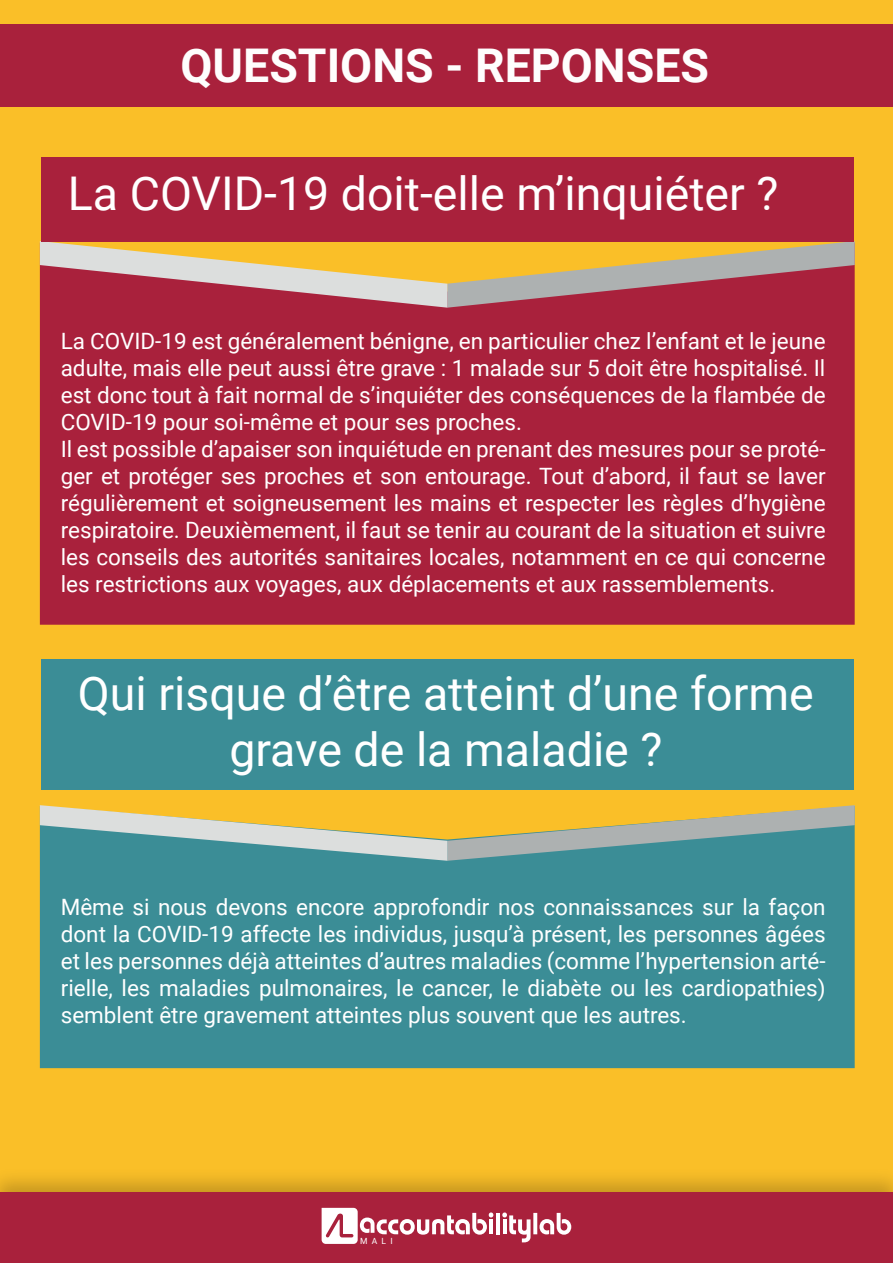
<style>
.page{position:relative;width:893px;height:1263px;background:#fff}
.page>*{position:absolute;margin:0;border:0;box-sizing:border-box;transform-origin:0 0}
.t1{font:46.5px/55.8px "Roboto";color:#fff;text-align:center}
.t2{font:700 46.5px "Roboto";color:#fefdfd}
.t3{font:22.5px/27px "Roboto";color:#fff}
.t4{font:8.55px "Roboto";color:#fff}
</style>
<div class="page">
<div style="left:0;top:0;width:893px;height:1192px;background:#fabf28"></div>
<img style="left:0;top:1177px;width:893px;height:16px">
<div style="left:0;top:24px;width:893px;height:83px;background:#a9213c"></div>
<div style="left:40px;top:308px;width:815px;height:317px;background:#a9213c"></div>
<svg style="left:40px;top:241px;width:815px;height:67px"></svg>
<div style="left:0;top:1193px;width:893px;height:70px;background:#a9213c"></div>
<svg style="left:502px;top:1212px;width:69px;height:30px"></svg>
<hr style="left:503px;top:1219px;width:4px;height:15px;background:#fff">
<hr style="left:496px;top:1213px;width:4px;height:21px;background:#fff">
<svg style="left:322px;top:1208px;width:171px;height:36px"></svg>
<div style="left:42px;top:157px;width:812px;height:85px;background:#a9213c"></div>
<div style="left:40px;top:861px;width:815px;height:207px;background:#3b8d96"></div>
<svg style="left:40px;top:805px;width:815px;height:56px"></svg>
<div style="left:42px;top:660px;width:812px;height:130px;background:#3b8d96"></div>
<h1 class="t2" style="left:180px;top:33px;width:530px">QUESTIONS - REPONSES</h1>
<h1 class="t1" style="left:68px;top:164px;width:712px">La COVID-19 doit-elle m’inquiéter ?</h1>
<p class="t3" style="left:61px;top:327px;width:766px">La COVID-19 est généralement bénigne, en particulier chez l’enfant et le jeune adulte, mais elle peut aussi être grave : 1 malade sur 5 doit être hospitalisé. Il est donc tout à fait normal de s’inquiéter des conséquences de la flambée de COVID-19 pour soi-même et pour ses proches.<br>Il est possible d’apaiser son inquiétude en prenant des mesures pour se proté&shy;ger et protéger ses proches et son entourage. Tout d’abord, il faut se laver régulièrement et soigneusement les mains et respecter les règles d’hygiène respiratoire. Deuxièmement, il faut se tenir au courant de la situation et suivre les conseils des autorités sanitaires locales, notamment en ce qui concerne les restrictions aux voyages, aux déplacements et aux rassemblements.</p>
<h1 class="t1" style="left:78px;top:664px;width:737px">Qui risque d’être atteint d’une forme grave de la maladie ?</h1>
<p class="t3" style="left:61px;top:893px;width:766px;text-align:justify">Même si nous devons encore approfondir nos connaissances sur la façon dont la COVID-19 affecte les individus, jusqu’à présent, les personnes âgées et les personnes déjà atteintes d’autres maladies (comme l’hypertension arté&shy;rielle, les maladies pulmonaires, le cancer, le diabète ou les cardiopathies) semblent être gravement atteintes plus souvent que les autres.</p>
<p class="t4" style="left:360px;top:1234px;width:34px">M A L I</p>
</div>
